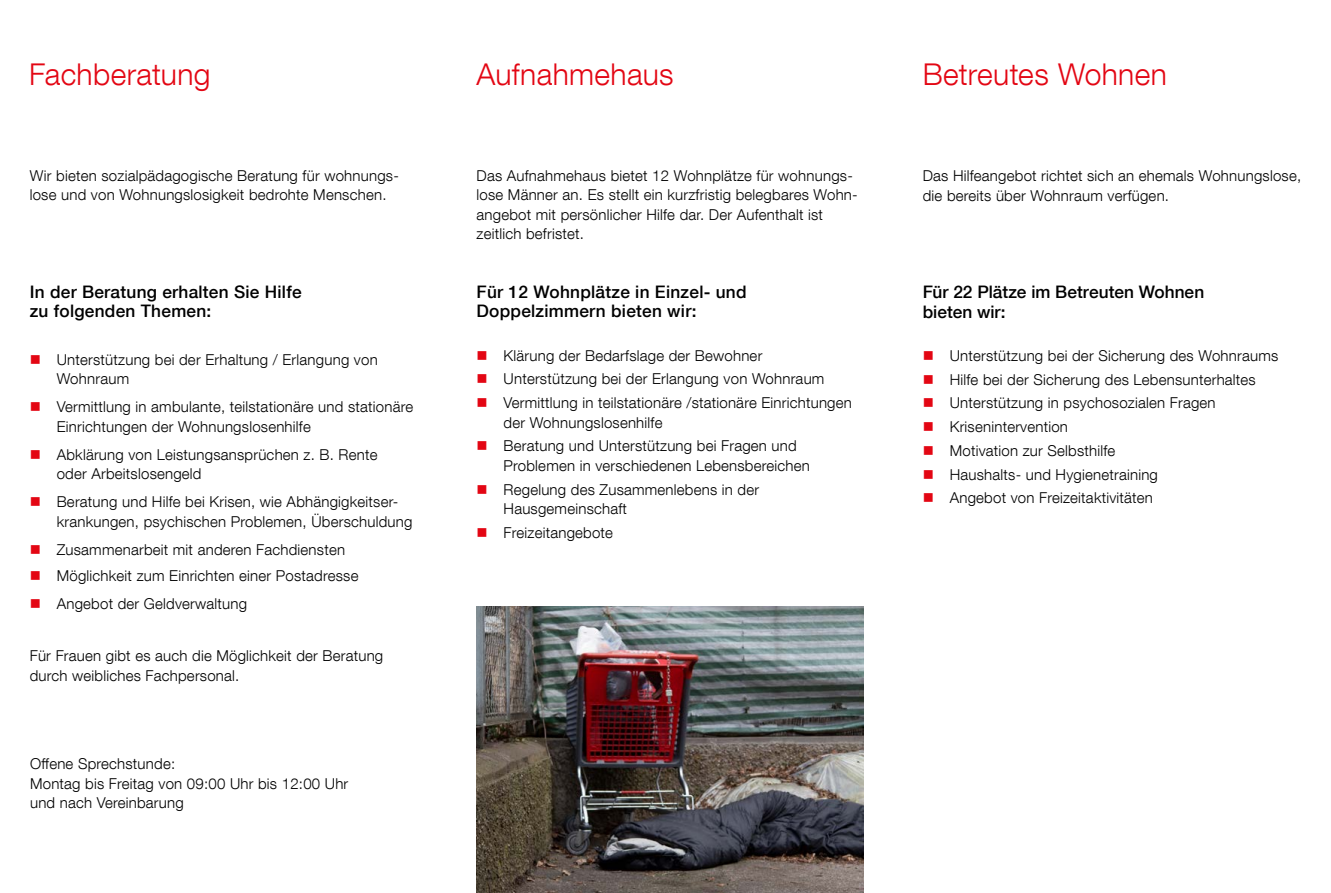
<style>
.page{position:relative;width:1331px;height:893px;background:#fff}
.page>*{position:absolute;margin:0;border:0;box-sizing:border-box;transform-origin:0 0}
.t1{font:300 30px "Helvetica Neue LT Com";letter-spacing:.01em;color:#e30613}
.t2{font:500 17.25px/19.5px "Helvetica Neue LT Com";letter-spacing:.015em;color:#000}
.t3{font:300 15px/19.5px "Helvetica Neue LT Com";letter-spacing:.015em;color:#000}
</style>
<div class="page">
<img style="left:476px;top:607px;width:387px;height:286px">
<h1 class="t1" style="left:29px;top:56px;width:183px">Fachberatung</h1>
<h1 class="t1" style="left:476px;top:56px;width:199px">Aufnahmehaus</h1>
<h1 class="t1" style="left:923px;top:56px;width:246px">Betreutes Wohnen</h1>
<p class="t3" style="left:30px;top:165px;width:371px">Wir bieten sozialpädagogische Beratung für wohnungs&shy;lose und von Wohnungslosigkeit bedrohte Menschen.</p>
<p class="t2" style="left:30px;top:282px;width:273px">In der Beratung erhalten Sie Hilfe zu folgenden Themen:</p>
<p class="t3" style="left:57px;top:349px;width:322px">Unterstützung bei der Erhaltung / Erlangung von<br>Wohnraum</p>
<p class="t3" style="left:57px;top:397px;width:358px">Vermittlung in ambulante, teilstationäre und stationäre<br>Einrichtungen der Wohnungslosenhilfe</p>
<p class="t3" style="left:57px;top:444px;width:322px">Abklärung von Leistungsansprüchen z. B. Rente oder Arbeitslosengeld</p>
<p class="t3" style="left:57px;top:492px;width:357px">Beratung und Hilfe bei Krisen, wie Abhängigkeitser&shy;krankungen, psychischen Problemen, Überschuldung</p>
<p class="t3" style="left:57px;top:536px;width:303px;line-height:26.5px">Zusammenarbeit mit anderen Fachdiensten<br>Möglichkeit zum Einrichten einer Postadresse</p>
<p class="t3" style="left:57px;top:594px;width:192px">Angebot der Geldverwaltung</p>
<p class="t3" style="left:30px;top:646px;width:355px">Für Frauen gibt es auch die Möglichkeit der Beratung durch weibliches Fachpersonal.</p>
<p class="t3" style="left:30px;top:754px;width:320px">Offene Sprechstunde:<br>Montag bis Freitag von 09:00 Uhr bis 12:00 Uhr und nach Vereinbarung</p>
<p class="t3" style="left:477px;top:165px;width:383px">Das Aufnahmehaus bietet 12 Wohnplätze für wohnungs&shy;lose Männer an. Es stellt ein kurzfristig belegbares Wohn&shy;angebot mit persönlicher Hilfe dar. Der Aufenthalt ist zeitlich befristet.</p>
<p class="t2" style="left:477px;top:282px;width:272px">Für 12 Wohnplätze in Einzel- und<br>Doppelzimmern bieten wir:</p>
<p class="t3" style="left:504px;top:343px;width:350px;line-height:23.7px">Klärung der Bedarfslage der Bewohner<br>Unterstützung bei der Erlangung von Wohnraum<br>Vermittlung in teilstationäre /stationäre Einrichtungen</p>
<p class="t3" style="left:504px;top:410px;width:295px;line-height:23.7px">der Wohnungslosenhilfe<br>Beratung und Unterstützung bei Fragen und</p>
<p class="t3" style="left:504px;top:453px;width:308px;line-height:23.7px">Problemen in verschiedenen Lebensbereichen<br>Regelung des Zusammenlebens in der</p>
<p class="t3" style="left:504px;top:497px;width:125px;line-height:23.7px">Hausgemeinschaft<br>Freizeitangebote</p>
<p class="t3" style="left:923px;top:166px;width:380px">Das Hilfeangebot richtet sich an ehemals Wohnungslose, die bereits über Wohnraum verfügen.</p>
<p class="t2" style="left:923px;top:282px;width:283px">Für 22 Plätze im Betreuten Wohnen bieten wir:</p>
<p class="t3" style="left:950px;top:343px;width:330px;line-height:23.7px">Unterstützung bei der Sicherung des Wohnraums Hilfe bei der Sicherung des Lebensunterhaltes Unterstützung in psychosozialen Fragen Krisenintervention<br>Motivation zur Selbsthilfe<br>Haushalts- und Hygienetraining<br>Angebot von Freizeitaktivitäten</p>
</div>
